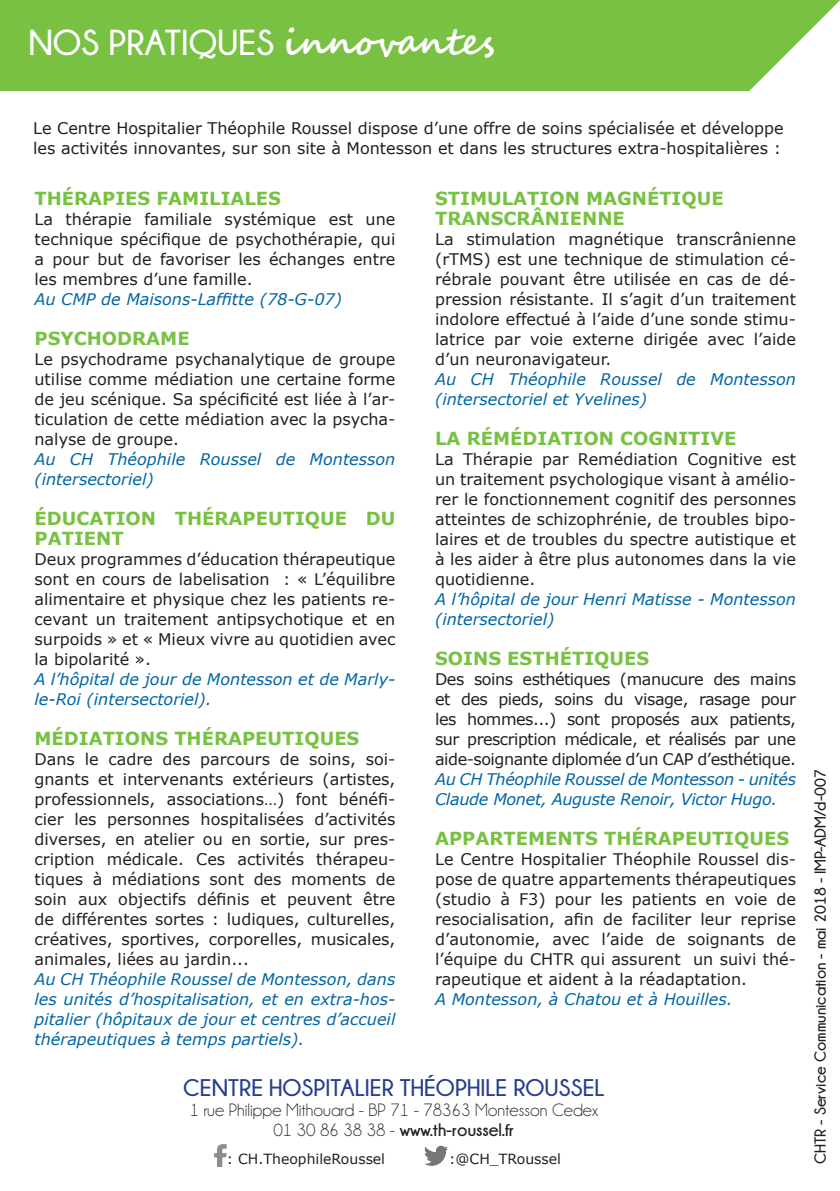
<style>
.page{position:relative;width:840px;height:1191px;background:#fff}
.page>*{position:absolute;margin:0;border:0;box-sizing:border-box;transform-origin:0 0}
.t1{font:700 36px "Champagne&Limousines";color:#fff}
.t2{font:700 24px "Champagne&Limousines";color:#253f8e}
.t3{font:700 18px "Verdana";color:#79c144}
.t4{font:18px/20px "Champagne&Limousines";color:#231f20;text-align:center}
.t5{font:16px/20px "Verdana";color:#231f20;text-align:justify}
.t6{font:italic 16px/20px "Verdana";color:#0066a6}
.t7{font:italic 16px/20px "Verdana";letter-spacing:-.02em;color:#0066a6}
.t8{font:700 16px "Champagne&Limousines";color:#231f20}
.t9{font:14px "Verdana";color:#231f20}
.s1{font-family:"Segoe Script"}
.s2{font-weight:700}
</style>
<div class="page">
<div style="left:0;top:0;width:839px;height:91px;background:#79c142"></div>
<svg style="left:749px;top:1px;width:90px;height:90px"></svg>
<img style="left:214px;top:1144px;width:13px;height:22px">
<img style="left:424px;top:1145px;width:24px;height:21px">
<h1 class="t1" style="left:28px;top:23px;width:467px">NOS PRATIQUES <span class="s1">innovantes</span></h1>
<p class="t5" style="left:33px;top:118px;width:751px">Le Centre Hospitalier Théophile Roussel dispose d’une offre de soins spécialisée et développe les activités innovantes, sur son site à Montesson et dans les structures extra-hospitalières :</p>
<p class="t3" style="left:34px;top:186px;width:26px">THÉRAPIES</p>
<p class="t3" style="left:156px;top:186px;width:26px">FAMILIALES</p>
<p class="t5" style="left:34px;top:209px;width:362px">La thérapie familiale systémique est une technique spécifique de psychothérapie, qui a pour but de favoriser les échanges entre les membres d’une famille.</p>
<p class="t6" style="left:34px;top:289px;width:309px">Au CMP de Maisons-Laffitte (78-G-07)</p>
<p class="t3" style="left:34px;top:326px;width:29px">PSYCHODRAME</p>
<p class="t5" style="left:34px;top:349px;width:362px">Le psychodrame psychanalytique de groupe utilise comme médiation une certaine forme de jeu scénique. Sa spécificité est liée à l’ar&shy;ticulation de cette médiation avec la psycha&shy;nalyse de groupe.</p>
<p class="t6" style="left:34px;top:449px;width:362px">Au CH Théophile Roussel de Montesson (intersectoriel)</p>
<p class="t3" style="left:34px;top:506px;width:27px">ÉDUCATION</p>
<p class="t3" style="left:175px;top:506px;width:15px">THÉRAPEUTIQUE</p>
<p class="t3" style="left:365px;top:506px;width:15px">DU</p>
<p class="t3" style="left:34px;top:526px;width:14px">PATIENT</p>
<p class="t5" style="left:34px;top:549px;width:362px">Deux programmes d’éducation thérapeutique sont en cours de labelisation : « L’équilibre alimentaire et physique chez les patients re&shy;cevant un traitement antipsychotique et en surpoids » et « Mieux vivre au quotidien avec la bipolarité ».</p>
<p class="t6" style="left:34px;top:669px;width:362px">A l’hôpital de jour de Montesson et de Marly&shy;le-Roi (intersectoriel).</p>
<p class="t3" style="left:34px;top:726px;width:31px">MÉDIATIONS</p>
<p class="t3" style="left:174px;top:726px;width:15px">THÉRAPEUTIQUES</p>
<p class="t5" style="left:34px;top:749px;width:362px">Dans le cadre des parcours de soins, soi&shy;gnants et intervenants extérieurs (artistes, professionnels, associations…) font bénéfi&shy;cier les personnes hospitalisées d’activités diverses, en atelier ou en sortie, sur pres&shy;cription médicale. Ces activités thérapeu&shy;tiques à médiations sont des moments de soin aux objectifs définis et peuvent être de différentes sortes : ludiques, culturelles, créatives, sportives, corporelles, musicales, animales, liées au jardin...</p>
<p class="t6" style="left:34px;top:969px;width:362px;text-align:justify">Au CH Théophile Roussel de Montesson, dans les unités d’hospitalisation, et en extra-hos&shy;pitalier (hôpitaux de jour et centres d’accueil thérapeutiques à temps partiels).</p>
<p class="t3" style="left:435px;top:186px;width:27px">STIMULATION</p>
<p class="t3" style="left:585px;top:186px;width:15px">MAGNÉTIQUE</p>
<p class="t3" style="left:435px;top:206px;width:15px">TRANSCR</p>
<p class="t3" style="left:530px;top:206px;width:28px">ÂNIENNE</p>
<p class="t5" style="left:435px;top:229px;width:362px">La stimulation magnétique transcrânienne (rTMS) est une technique de stimulation cé&shy;rébrale pouvant être utilisée en cas de dé&shy;pression résistante. Il s’agit d’un traitement indolore effectué à l’aide d’une sonde stimu&shy;latrice par voie externe dirigée avec l’aide d’un neuronavigateur.</p>
<p class="t6" style="left:435px;top:369px;width:362px">Au CH Théophile Roussel de Montesson (intersectoriel et Yvelines)</p>
<p class="t3" style="left:435px;top:426px;width:46px">LA RÉMÉDIATION</p>
<p class="t3" style="left:620px;top:426px;width:14px">COGNITIVE</p>
<p class="t5" style="left:435px;top:449px;width:362px">La Thérapie par Remédiation Cognitive est un traitement psychologique visant à amélio&shy;rer le fonctionnement cognitif des personnes atteintes de schizophrénie, de troubles bipo&shy;laires et de troubles du spectre autistique et à les aider à être plus autonomes dans la vie quotidienne.</p>
<p class="t6" style="left:435px;top:589px;width:362px">A l’hôpital de jour Henri Matisse - Montesson (intersectoriel)</p>
<p class="t3" style="left:435px;top:646px;width:27px">SOINS</p>
<p class="t3" style="left:507px;top:646px;width:14px">ESTHÉTIQUES</p>
<p class="t5" style="left:435px;top:669px;width:362px">Des soins esthétiques (manucure des mains et des pieds, soins du visage, rasage pour les hommes...) sont proposés aux patients, sur prescription médicale, et réalisés par une aide-soignante diplomée d’un CAP d’esthétique.</p>
<p class="t7" style="left:435px;top:769px;width:362px">Au CH Théophile Roussel de Montesson - unités<br>Claude Monet, Auguste Renoir, Victor Hugo.</p>
<p class="t3" style="left:435px;top:826px;width:29px">APPARTEMENTS</p>
<p class="t3" style="left:603px;top:826px;width:15px">THÉRAPEUTIQUES</p>
<p class="t5" style="left:435px;top:849px;width:362px">Le Centre Hospitalier Théophile Roussel dis&shy;pose de quatre appartements thérapeutiques (studio à F3) pour les patients en voie de resocialisation, afin de faciliter leur reprise d’autonomie, avec l’aide de soignants de l’équipe du CHTR qui assurent un suivi thé&shy;rapeutique et aident à la réadaptation.</p>
<p class="t6" style="left:435px;top:989px;width:299px">A Montesson, à Chatou et à Houilles.</p>
<h2 class="t2" style="left:183px;top:1074px;width:422px">CENTRE HOSPITALIER THÉOPHILE ROUSSEL</h2>
<p class="t4" style="left:190px;top:1100px;width:409px">1 rue Philippe Mithouard - BP 71 - 78363 Montesson Cedex<br>01 30 86 38 38 - <span class="s2">WWW.TH-ROUSSEL.FR</span></p>
<p class="t9" style="left:227px;top:1149px;width:160px">: CH.TheophileRoussel</p>
<p class="t9" style="left:449px;top:1149px;width:113px">:@CH_TRoussel</p>
<p class="t8" style="left:810px;top:1164px;width:396px;rotate:-90deg">CHTR - SERVICE COMMUNICATION - MAI 2018 - IMP-ADM/D-007</p>
</div>
